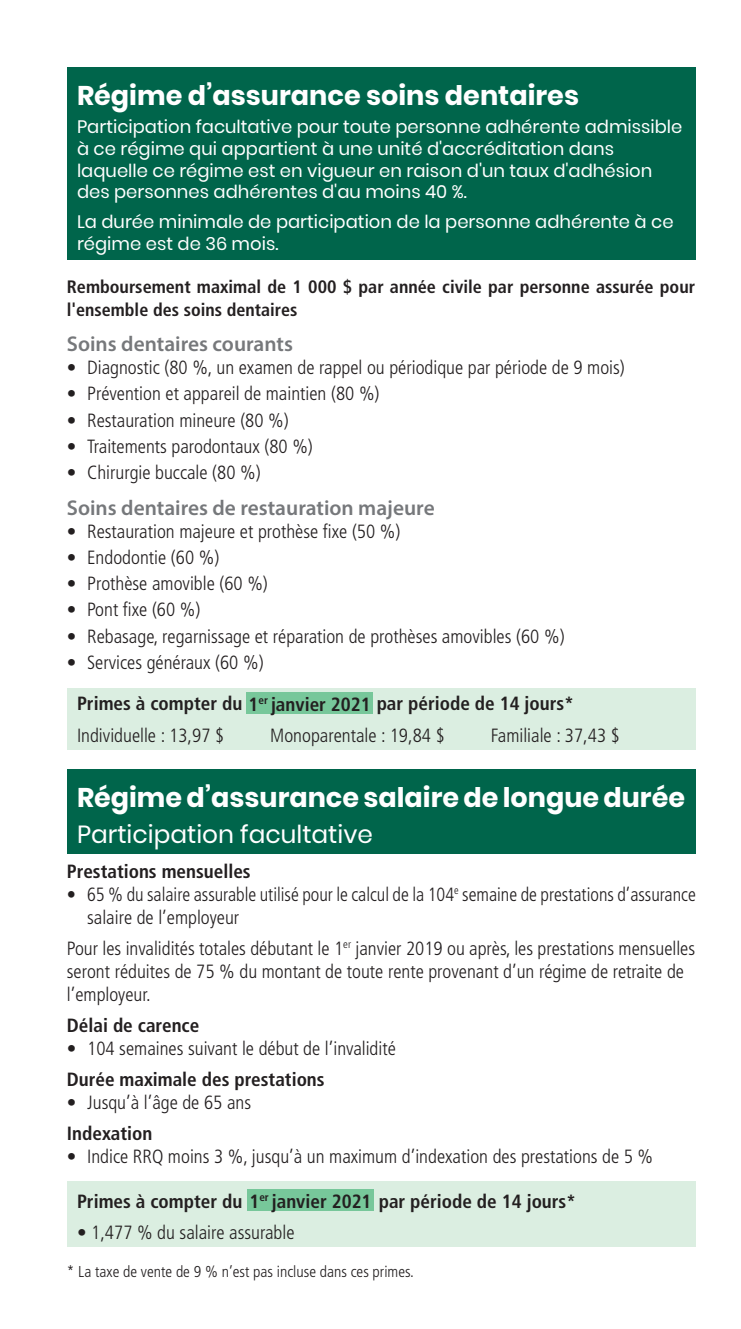
<style>
.page{position:relative;width:741px;height:1329px;background:#fff}
.page>*{position:absolute;margin:0;border:0;box-sizing:border-box;transform-origin:0 0}
.t1{font:700 27px "Poppins";color:#fff}
.t2{font:24.75px "Poppins";color:#fff}
.t3{font:600 21.38px "Myriad Pro";color:#76787b}
.t4{font:300 condensed 19.12px/22.9px "Frutiger LT Std";color:#231f20}
.t5{font:700 condensed 19.12px/41.6px "Frutiger LT Std";color:#231f20}
.t6{font:300 condensed 19.12px/22.9px "Frutiger LT Std";color:#231f20;scale:.96 1}
.t7{font:18px/21.6px "Poppins";color:#fff}
.t8{font:700 condensed 18px/22.9px "Frutiger LT Std";color:#231f20}
.t9{font:300 condensed 15.75px "Frutiger LT Std";color:#231f20}
.s1{font-weight:300}
</style>
<div class="page">
<div style="left:67px;top:67px;width:628px;height:193px;background:#00654b"></div>
<div style="left:67px;top:688px;width:628px;height:61px;background:#dbeee1"></div>
<div style="left:67px;top:768px;width:628px;height:85px;background:#00654b"></div>
<div style="left:67px;top:1181px;width:628px;height:66px;background:#dbeee1"></div>
<div style="left:247px;top:1189px;width:126px;height:21px;background:#77c79a"></div>
<div style="left:246px;top:693px;width:127px;height:21px;background:#77c79a"></div>
<h1 class="t1" style="left:77px;top:80px;width:503px">Régime d’assurance soins dentaires</h1>
<p class="t7" style="left:77px;top:116px;width:606px">Participation facultative pour toute personne adhérente admissible à ce régime qui appartient à une unité d'accréditation dans laquelle ce régime est en vigueur en raison d'un taux d'adhésion des personnes adhérentes d'au moins 40 %.</p>
<p class="t7" style="left:77px;top:211px;width:598px">La durée minimale de participation de la personne adhérente à ce régime est de 36 mois.</p>
<p class="t8" style="left:67px;top:275px;width:629px">Remboursement maximal de 1 000 $ par année civile par personne assurée pour l'ensemble des soins dentaires</p>
<p class="t3" style="left:67px;top:330px;width:227px">Soins dentaires courants</p>
<p class="t4" style="left:67px;top:356px;width:559px">• Diagnostic (80 %, un examen de rappel ou périodique par période de 9 mois)</p>
<p class="t4" style="left:67px;top:382px;width:314px">• Prévention et appareil de maintien (80 %)</p>
<p class="t4" style="left:67px;top:409px;width:223px">• Restauration mineure (80 %)</p>
<p class="t4" style="left:67px;top:435px;width:247px">• Traitements parodontaux (80 %)</p>
<p class="t4" style="left:67px;top:461px;width:195px">• Chirurgie buccale (80 %)</p>
<p class="t3" style="left:67px;top:494px;width:369px">Soins dentaires de restauration majeure</p>
<p class="t4" style="left:67px;top:520px;width:335px">• Restauration majeure et prothèse fixe (50 %)</p>
<p class="t4" style="left:67px;top:546px;width:154px">• Endodontie (60 %)</p>
<p class="t4" style="left:67px;top:572px;width:202px">• Prothèse amovible (60 %)</p>
<p class="t4" style="left:67px;top:598px;width:135px">• Pont fixe (60 %)</p>
<p class="t4" style="left:67px;top:625px;width:499px">• Rebasage, regarnissage et réparation de prothèses amovibles (60 %)</p>
<p class="t5" style="left:77px;top:641px;width:498px;text-indent:-10px"><span class="s1">• Services généraux (60 %)<br></span>Primes à compter du 1<sup>er</sup> janvier 2021 par période de 14 jours*</p>
<p class="t4" style="left:77px;top:723px;width:149px">Individuelle : 13,97 $</p>
<p class="t4" style="left:270px;top:723px;width:176px">Monoparentale : 19,84 $</p>
<p class="t4" style="left:490px;top:723px;width:131px">Familiale : 37,43 $</p>
<h1 class="t1" style="left:77px;top:782px;width:609px">Régime d’assurance salaire de longue durée</h1>
<p class="t2" style="left:77px;top:820px;width:297px">Participation facultative</p>
<p class="t5" style="left:67px;top:850px;width:185px">Prestations mensuelles</p>
<p class="t6" style="left:87px;top:882px;width:635px;text-indent:-20px">• 65 % du salaire assurable utilisé pour le calcul de la 104<sup>e</sup> semaine de prestations d’assurance salaire de l’employeur</p>
<p class="t4" style="left:67px;top:936px;width:629px">Pour les invalidités totales débutant le 1<sup>er</sup> janvier 2019 ou après, les prestations mensuelles seront réduites de 75 % du montant de toute rente provenant d’un régime de retraite de l’employeur.</p>
<p class="t5" style="left:67px;top:1004px;width:134px">Délai de carence</p>
<p class="t4" style="left:67px;top:1036px;width:330px">• 104 semaines suivant le début de l’invalidité</p>
<p class="t5" style="left:67px;top:1058px;width:259px">Durée maximale des prestations</p>
<p class="t4" style="left:67px;top:1090px;width:186px">• Jusqu’à l’âge de 65 ans</p>
<p class="t5" style="left:67px;top:1112px;width:87px">Indexation</p>
<p class="t4" style="left:67px;top:1144px;width:587px">• Indice RRQ moins 3 %, jusqu’à un maximum d’indexation des prestations de 5 %</p>
<p class="t5" style="left:77px;top:1180px;width:500px">Primes à compter du 1<sup>er</sup> janvier 2021 par période de 14 jours*</p>
<p class="t4" style="left:77px;top:1221px;width:219px">• 1,477 % du salaire assurable</p>
<p class="t9" style="left:67px;top:1262px;width:348px">* La taxe de vente de 9 % n’est pas incluse dans ces primes.</p>
</div>
